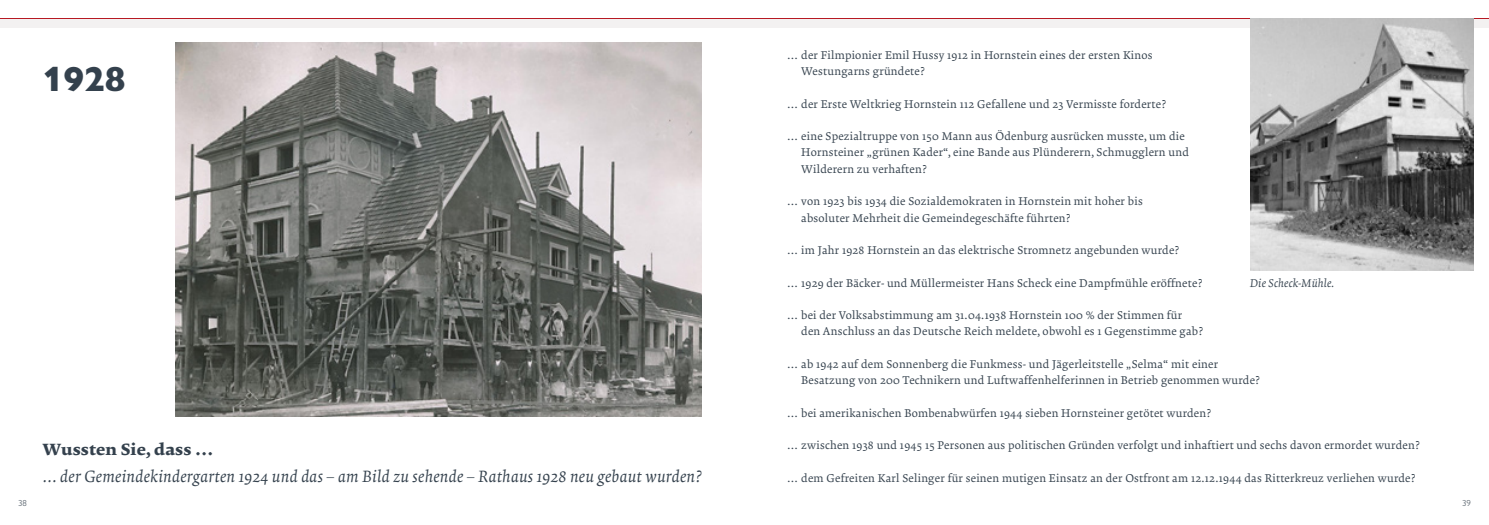
<style>
.page{position:relative;width:1489px;height:525px;background:#fff}
.page>*{position:absolute;margin:0;border:0;box-sizing:border-box;transform-origin:0 0}
.t1{font:800 35px "Gill Sans Nova";color:#34414d}
.FT{font:italic 16.25px "Krete";letter-spacing:.02em;color:#34414d}
.FT-2{font:700 16.25px "Krete";letter-spacing:.01em;color:#34414d}
.FT-3{font:11.25px/16.2px "Krete";letter-spacing:.02em;color:#34414d}
.FT-4{font:italic 11.25px "Krete";letter-spacing:.02em;color:#34414d}
.t2{font:300 8.75px "Gill Sans Nova";color:#34414d}
</style>
<div class="page">
<div style="left:0;top:19px;width:744px;height:9px;background:#f3f1f1"></div>
<div style="left:744px;top:19px;width:744px;height:9px;background:#f3f1f1"></div>
<hr style="left:0;top:18px;width:744px;height:1px;background:#b71923">
<hr style="left:744px;top:18px;width:744px;height:1px;background:#b71923">
<img style="left:176px;top:43px;width:526px;height:373px">
<img style="left:1250px;top:18px;width:222px;height:252px">
<p class="t1" style="left:43px;top:57px;width:85px">1928</p>
<p class="FT-2" style="left:43px;top:438px;width:172px">Wussten Sie, dass …</p>
<p class="FT" style="left:43px;top:467px;width:661px">… der Gemeindekindergarten 1924 und das – am Bild zu sehende – Rathaus 1928 neu gebaut wurden?</p>
<p class="FT-3" style="left:801px;top:47px;width:353px;text-indent:-14px">… der Filmpionier Emil Hussy 1912 in Hornstein eines der ersten Kinos<br>Westungarns gründete?</p>
<p class="FT-3" style="left:787px;top:96px;width:380px">… der Erste Weltkrieg Hornstein 112 Gefallene und 23 Vermisste forderte?</p>
<p class="FT-3" style="left:801px;top:128px;width:389px;text-indent:-14px">… eine Spezialtruppe von 150 Mann aus Ödenburg ausrücken musste, um die<br>Hornsteiner „grünen Kader“, eine Bande aus Plünderern, Schmugglern und<br>Wilderern zu verhaften?</p>
<p class="FT-3" style="left:801px;top:193px;width:343px;text-indent:-14px">… von 1923 bis 1934 die Sozialdemokraten in Hornstein mit hoher bis absoluter Mehrheit die Gemeindegeschäfte führten?</p>
<p class="FT-3" style="left:787px;top:242px;width:394px">… im Jahr 1928 Hornstein an das elektrische Stromnetz angebunden wurde?</p>
<p class="FT-3" style="left:787px;top:275px;width:417px">… 1929 der Bäcker- und Müllermeister Hans Scheck eine Dampfmühle eröffnete?</p>
<p class="FT-3" style="left:801px;top:307px;width:403px;text-indent:-14px">… bei der Volksabstimmung am 31.04.1938 Hornstein 100 % der Stimmen für den Anschluss an das Deutsche Reich meldete, obwohl es 1 Gegenstimme gab?</p>
<p class="FT-3" style="left:801px;top:356px;width:460px;text-indent:-14px">… ab 1942 auf dem Sonnenberg die Funkmess- und Jägerleitstelle „Selma“ mit einer<br>Besatzung von 200 Technikern und Luftwaffenhelferinnen in Betrieb genommen wurde?</p>
<p class="FT-3" style="left:787px;top:405px;width:425px">… bei amerikanischen Bombenabwürfen 1944 sieben Hornsteiner getötet wurden?</p>
<p class="FT-3" style="left:787px;top:437px;width:634px">… zwischen 1938 und 1945 15 Personen aus politischen Gründen verfolgt und inhaftiert und sechs davon ermordet wurden?</p>
<p class="FT-3" style="left:787px;top:470px;width:630px">… dem Gefreiten Karl Selinger für seinen mutigen Einsatz an der Ostfront am 12.12.1944 das Ritterkreuz verliehen wurde?</p>
<p class="FT-4" style="left:1249px;top:276px;width:86px">Die Scheck-Mühle.</p>
<p class="t2" style="left:18px;top:497px;width:10px">38</p>
<p class="t2" style="left:1461px;top:497px;width:10px">39</p>
</div>
